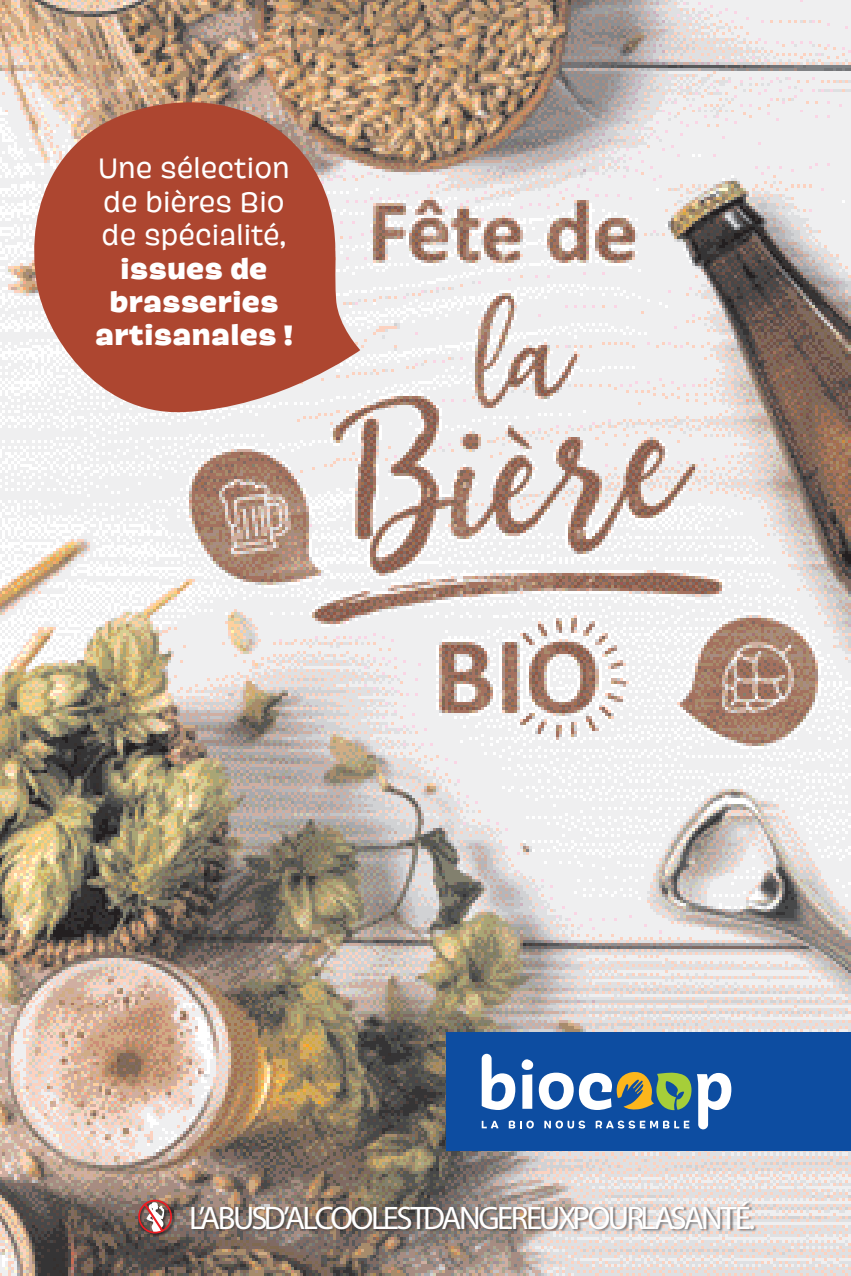
<style>
.page{position:relative;width:851px;height:1276px;background:#fff}
.page>*{position:absolute;margin:0;border:0;box-sizing:border-box;transform-origin:0 0}
.t1{font:32.7px "Myriad Pro";letter-spacing:-.075em;color:#fff}
.t2{font:27.9px/33.3px "Pancho";color:#fff}
.t3{font:700 27.9px/33.3px "Pancho";color:#fff;text-align:center}
</style>
<div class="page">
<img style="left:0;top:0;width:850px;height:1276px">
<svg style="left:24px;top:89px;width:336px;height:327px;fill:#ad4630"></svg>
<div style="left:138px;top:1199px;width:37px;height:37px;background:#231f20;opacity:.75"></div>
<svg style="left:138px;top:1199px;width:34px;height:34px"></svg>
<div style="left:192px;top:1202px;width:564px;height:30px;background:#231f20;opacity:.5"></div>
<div style="left:446px;top:1032px;width:404px;height:118px;background:#0d4da1"></div>
<svg style="left:481px;top:1053px;width:250px;height:76px"></svg>
<p class="t2" style="left:98px;top:151px;width:193px">Une sélection de bières Bio de spécialité,</p>
<p class="t3" style="left:95px;top:253px;width:199px">issues de brasseries artisanales !</p>
<p class="t1" style="left:189px;top:1197px;width:567px">L’ABUS D’ALCOOL EST DANGEREUX POUR LA SANTÉ.</p>
</div>
